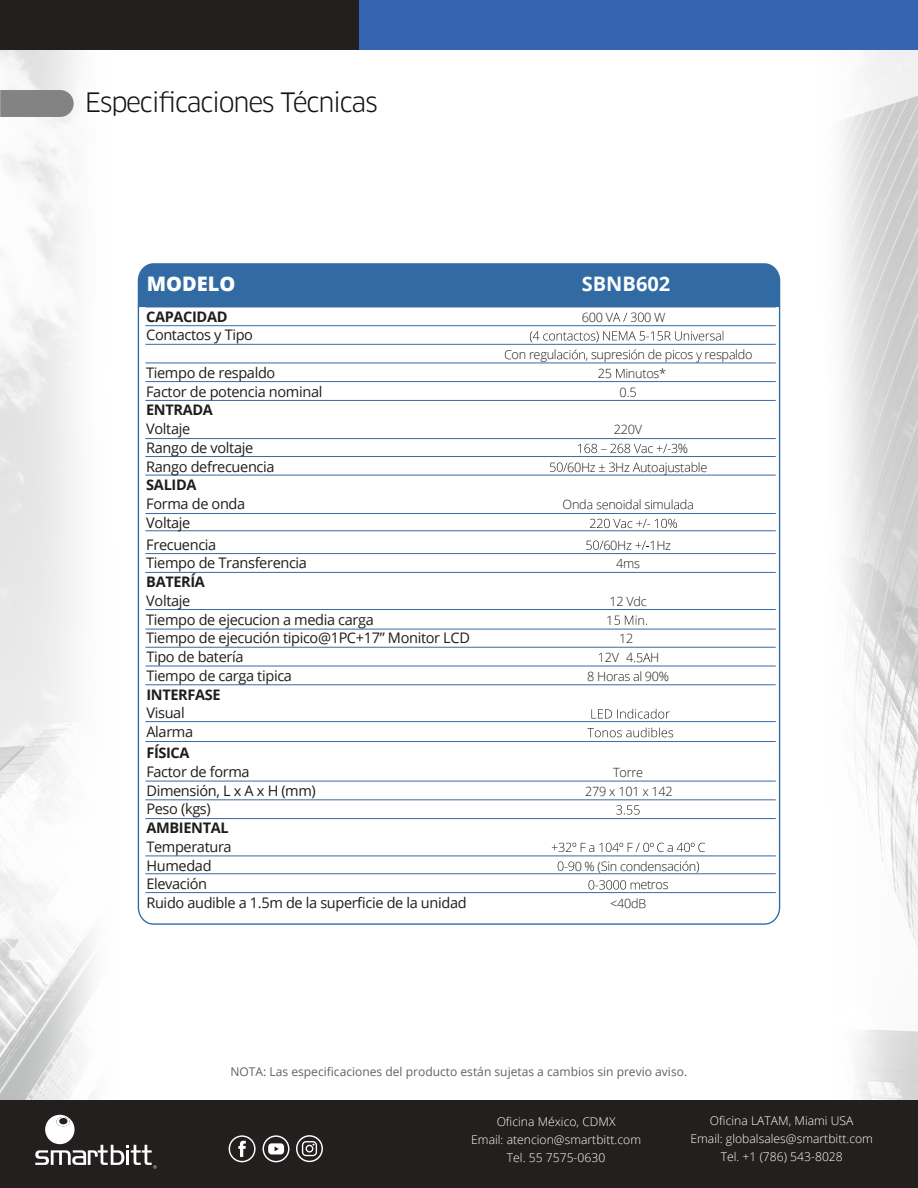
<style>
.page{position:relative;width:918px;height:1188px;background:#fff}
.page>*{position:absolute;margin:0;border:0;box-sizing:border-box;transform-origin:0 0}
.t1{font:26.1px "Clan OT";letter-spacing:-.05em;color:#111213}
.t2{font:700 19.95px "Open Sans";color:#fff}
.t3{font:800 19.95px "Open Sans";color:#fff}
.t4{font:14.55px/18.8px "Open Sans";letter-spacing:-.025em;color:#1f1d1c}
.t5{font:700 14.55px "Open Sans";letter-spacing:-.025em;color:#1f1d1c}
.t6{font:300 12.75px/18.8px "Open Sans";letter-spacing:-.025em;color:#1f1d1c}
.t7{font:300 12.75px "Open Sans";letter-spacing:.075em;color:#1f1d1c}
.t8{font:300 12px/18px "Open Sans";color:#fff;text-align:center}
.t9{font:12px "Open Sans";color:#606261}
</style>
<div class="page">
<img style="left:0;top:49px;width:918px;height:1051px">
<div style="left:0;top:1100px;width:918px;height:88px;background:#241f1f"></div>
<svg style="left:35px;top:1115px;width:122px;height:54px"></svg>
<div style="left:0;top:0;width:918px;height:49px;background:#3564b0"></div>
<div style="left:0;top:0;width:359px;height:49px;background:#241f1f"></div>
<div style="left:0;top:90px;width:74px;height:27px;background:#848384"></div>
<svg style="left:229px;top:1135px;width:27px;height:27px"></svg>
<svg style="left:263px;top:1135px;width:27px;height:27px"></svg>
<svg style="left:296px;top:1135px;width:27px;height:27px"></svg>
<svg style="left:137px;top:263px;width:644px;height:662px"></svg>
<hr style="left:145px;top:307px;width:631px;height:1px;background:#366aa5">
<hr style="left:145px;top:344px;width:631px;height:1px;background:#366aa5">
<hr style="left:145px;top:325px;width:631px;height:1px;background:#366aa5">
<hr style="left:145px;top:363px;width:631px;height:1px;background:#366aa5">
<hr style="left:145px;top:381px;width:631px;height:1px;background:#366aa5">
<hr style="left:145px;top:400px;width:631px;height:1px;background:#366aa5">
<hr style="left:145px;top:438px;width:631px;height:1px;background:#366aa5">
<hr style="left:145px;top:456px;width:631px;height:1px;background:#366aa5">
<hr style="left:145px;top:475px;width:631px;height:1px;background:#366aa5">
<hr style="left:145px;top:513px;width:631px;height:1px;background:#366aa5">
<hr style="left:145px;top:609px;width:631px;height:1px;background:#366aa5">
<hr style="left:145px;top:572px;width:631px;height:1px;background:#366aa5">
<hr style="left:145px;top:629px;width:631px;height:1px;background:#366aa5">
<hr style="left:145px;top:530px;width:631px;height:1px;background:#366aa5">
<hr style="left:145px;top:553px;width:631px;height:1px;background:#366aa5">
<hr style="left:145px;top:647px;width:631px;height:1px;background:#366aa5">
<hr style="left:145px;top:666px;width:631px;height:1px;background:#366aa5">
<hr style="left:145px;top:684px;width:631px;height:1px;background:#366aa5">
<hr style="left:145px;top:721px;width:631px;height:1px;background:#366aa5">
<hr style="left:145px;top:741px;width:631px;height:1px;background:#366aa5">
<hr style="left:145px;top:781px;width:631px;height:1px;background:#366aa5">
<hr style="left:145px;top:799px;width:631px;height:1px;background:#366aa5">
<hr style="left:145px;top:818px;width:631px;height:1px;background:#366aa5">
<hr style="left:145px;top:856px;width:631px;height:1px;background:#366aa5">
<hr style="left:145px;top:873px;width:631px;height:1px;background:#366aa5">
<hr style="left:145px;top:892px;width:631px;height:1px;background:#366aa5">
<svg style="left:530px;top:331px;width:193px;height:11px"></svg>
<svg style="left:613px;top:313px;width:31px;height:9px"></svg>
<svg style="left:505px;top:350px;width:7px;height:9px"></svg>
<svg style="left:557px;top:352px;width:5px;height:7px"></svg>
<svg style="left:570px;top:350px;width:17px;height:11px"></svg>
<svg style="left:629px;top:350px;width:8px;height:9px"></svg>
<svg style="left:696px;top:352px;width:6px;height:10px"></svg>
<svg style="left:729px;top:352px;width:6px;height:7px"></svg>
<svg style="left:616px;top:369px;width:11px;height:9px"></svg>
<svg style="left:628px;top:388px;width:8px;height:9px"></svg>
<svg style="left:550px;top:463px;width:17px;height:9px"></svg>
<svg style="left:609px;top:463px;width:6px;height:9px"></svg>
<svg style="left:633px;top:463px;width:7px;height:9px"></svg>
<svg style="left:659px;top:465px;width:5px;height:7px"></svg>
<svg style="left:685px;top:462px;width:12px;height:10px"></svg>
<svg style="left:587px;top:502px;width:21px;height:7px"></svg>
<svg style="left:633px;top:502px;width:5px;height:7px"></svg>
<svg style="left:674px;top:502px;width:5px;height:7px"></svg>
<svg style="left:688px;top:502px;width:5px;height:7px"></svg>
<svg style="left:590px;top:519px;width:87px;height:9px"></svg>
<svg style="left:586px;top:540px;width:17px;height:10px"></svg>
<svg style="left:627px;top:541px;width:22px;height:9px"></svg>
<svg style="left:614px;top:615px;width:22px;height:10px"></svg>
<svg style="left:634px;top:653px;width:17px;height:9px"></svg>
<svg style="left:618px;top:674px;width:21px;height:7px"></svg>
<svg style="left:591px;top:709px;width:79px;height:10px"></svg>
<svg style="left:587px;top:728px;width:86px;height:9px"></svg>
<svg style="left:616px;top:805px;width:24px;height:10px"></svg>
<svg style="left:552px;top:843px;width:153px;height:9px"></svg>
<svg style="left:558px;top:861px;width:16px;height:10px"></svg>
<svg style="left:601px;top:861px;width:8px;height:10px"></svg>
<svg style="left:668px;top:864px;width:5px;height:7px"></svg>
<svg style="left:680px;top:861px;width:8px;height:10px"></svg>
<svg style="left:696px;top:862px;width:3px;height:11px"></svg>
<svg style="left:588px;top:880px;width:52px;height:10px"></svg>
<svg style="left:640px;top:899px;width:5px;height:9px"></svg>
<h1 class="t1" style="left:85px;top:87px;width:295px">Especificaciones Técnicas</h1>
<h2 class="t3" style="left:147px;top:269px;width:90px">MODELO</h2>
<h2 class="t2" style="left:582px;top:270px;width:90px">SBNB602</h2>
<p class="t6" style="left:582px;top:307px;width:33px">600 V</p>
<p class="t6" style="left:644px;top:307px;width:23px">0W</p>
<p class="t6" style="left:512px;top:345px;width:59px">on regul c</p>
<p class="t6" style="left:591px;top:345px;width:163px">supres n de p cos resp ldo</p>
<p class="t6" style="left:628px;top:364px;width:40px">nutos*</p>
<p class="t6" style="left:620px;top:382px;width:9px">0</p>
<p class="t6" style="left:614px;top:420px;width:30px">220V</p>
<p class="t5" style="left:146px;top:306px;width:83px">CAPACIDAD</p>
<p class="t4" style="left:146px;top:325px;width:108px">Contactos y Tipo</p>
<p class="t4" style="left:146px;top:363px;width:178px">Tiempo de respaldo<br>Factor de potencia nominal</p>
<p class="t5" style="left:146px;top:400px;width:68px">ENTRADA</p>
<p class="t4" style="left:146px;top:419px;width:130px">Voltaje<br>Rango de voltaje<br>Rango defrecuencia</p>
<p class="t5" style="left:146px;top:475px;width:52px">SALIDA</p>
<p class="t4" style="left:146px;top:494px;width:101px">Forma de onda<br>Voltaje</p>
<p class="t4" style="left:146px;top:535px;width:162px">Frecuencia<br>Tiempo de Transferencia</p>
<p class="t5" style="left:146px;top:572px;width:60px">BATERÍA</p>
<p class="t4" style="left:146px;top:591px;width:325px">Voltaje<br>Tiempo de ejecucion a media carga<br>Tiempo de ejecución tipico@1PC+17” Monitor LCD<br>Tipo de batería<br>Tiempo de carga tipica</p>
<p class="t5" style="left:146px;top:684px;width:76px">INTERFASE</p>
<p class="t4" style="left:146px;top:703px;width:48px">Visual<br>Alarma</p>
<p class="t5" style="left:146px;top:743px;width:45px">FÍSICA</p>
<p class="t4" style="left:146px;top:762px;width:171px">Factor de forma<br>Dimensión, L x A x H (mm)<br>Peso (kgs)</p>
<p class="t5" style="left:146px;top:818px;width:84px">AMBIENTAL</p>
<p class="t4" style="left:146px;top:837px;width:322px">Temperatura<br>Humedad<br>Elevación<br>Ruido audible a 1.5m de la superficie de la unidad</p>
<p class="t6" style="left:598px;top:364px;width:16px">25</p>
<p class="t6" style="left:678px;top:439px;width:12px">%</p>
<p class="t6" style="left:567px;top:457px;width:142px">60Hz ± Hz uto just le</p>
<p class="t6" style="left:563px;top:495px;width:26px">Ond</p>
<p class="t7" style="left:608px;top:496px;width:80px">nod lsmul d</p>
<p class="t6" style="left:603px;top:535px;width:25px">60H</p>
<p class="t6" style="left:649px;top:535px;width:23px">1Hz</p>
<p class="t6" style="left:616px;top:554px;width:25px">4ms</p>
<p class="t6" style="left:606px;top:592px;width:42px">12 Vdc<br>1</p>
<p class="t6" style="left:637px;top:610px;width:9px">n</p>
<p class="t6" style="left:598px;top:629px;width:37px;text-align:right">12<br>12V 4</p>
<p class="t6" style="left:650px;top:648px;width:11px">H</p>
<p class="t6" style="left:587px;top:667px;width:32px">8 Hor</p>
<p class="t6" style="left:639px;top:667px;width:31px">l 90%</p>
<p class="t6" style="left:585px;top:763px;width:89px;text-align:center">Torre<br>279 x 101 x 142</p>
<p class="t6" style="left:575px;top:856px;width:123px">0 % ( n condens c n</p>
<p class="t6" style="left:641px;top:875px;width:30px">etros</p>
<p class="t6" style="left:610px;top:894px;width:30px">&lt;40d</p>
<p class="t9" style="left:230px;top:1063px;width:458px">NOTA: Las especificaciones del producto están sujetas a cambios sin previo aviso.</p>
<p class="t8" style="left:471px;top:1112px;width:171px">Oficina México, CDMX<br>Email: atencion@smartbitt.com<br>Tel. 55 7575-0630</p>
<p class="t8" style="left:691px;top:1112px;width:184px">Oficina LATAM, Miami USA<br>Email: globalsales@smartbitt.com<br>Tel. +1 (786) 543-8028</p>
</div>
